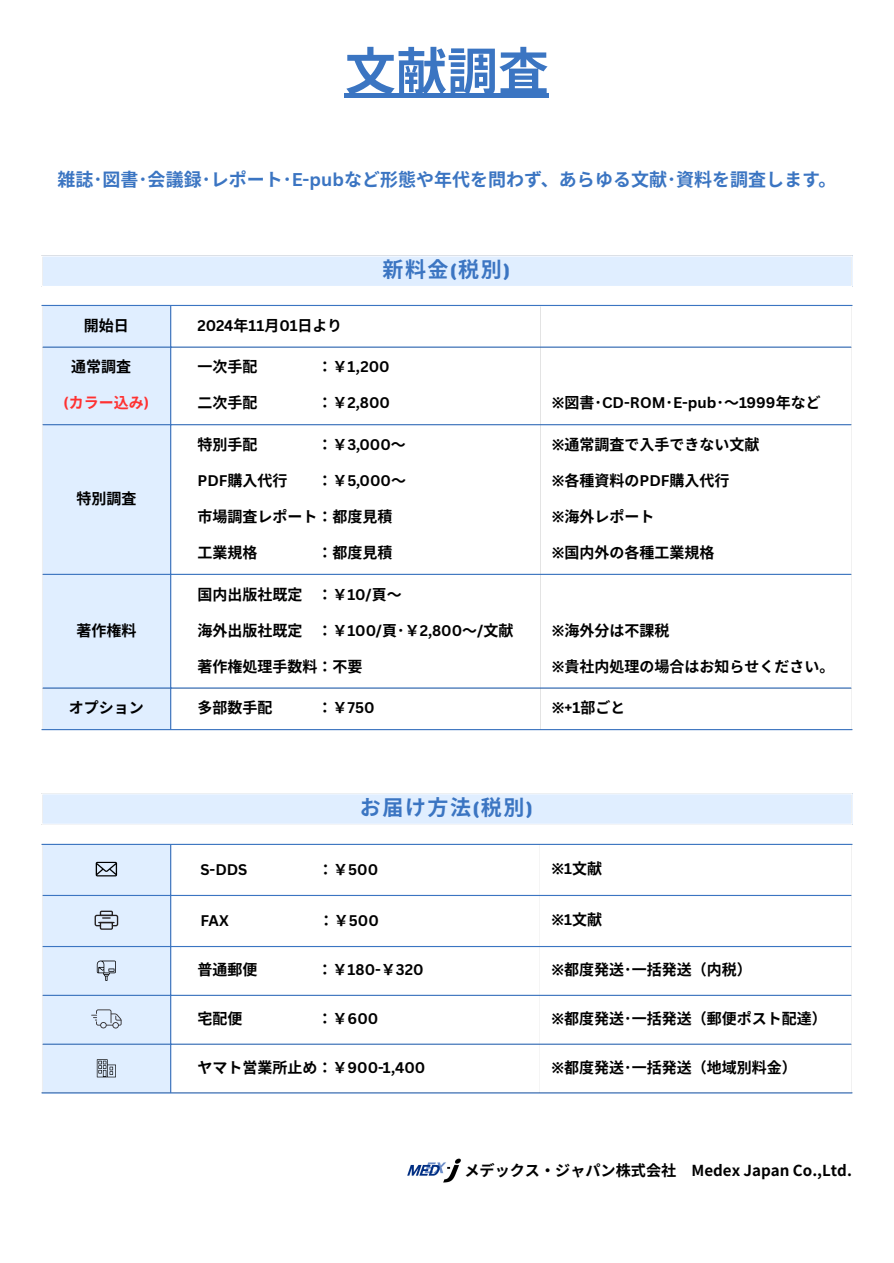
<style>
.page{position:relative;width:894px;height:1263px;background:#fff}
.page>*{position:absolute;margin:0;border:0;box-sizing:border-box;transform-origin:0 0}
.t1{font:700 51px "Noto Sans CJ Ksc";color:#3b75c2}
.t2{font:700 21px "Noto Sans CJ Ksc";color:#3b75c2}
.t3{font:700 18px "Noto Sans CJ Ksc";color:#3b75c2}
.t4{font:700 15.15px "Noto Sans JP";color:#000}
.t5{font:700 15px "Noto Sans CJ Ksc";color:#000}
.t6{font:700 15px "Canva Sans";color:#000}
.t7{font:700 15px "Noto Sans CJ Ksc";color:#ff3131}
.s1{font-family:"Canva Sans"}
.s2{font-family:"Alegreya";font-weight:900}
.s3{font-family:"Noto Sans CJ Ksc"}
.s4{font-family:"Noto Sans"}
</style>
<div class="page">
<div style="left:345px;top:93px;width:204px;height:5px;background:#3b75c2"></div>
<div style="left:42px;top:256px;width:809px;height:31px;background:#e0eeff"></div>
<hr style="left:42px;top:256px;width:1px;height:30px;background:#fff">
<hr style="left:850px;top:256px;width:2px;height:30px;background:#fff">
<hr style="left:42px;top:286px;width:810px;height:1px;background:#fff">
<div style="left:43px;top:306px;width:127px;height:423px;background:#e0eeff"></div>
<hr style="left:170px;top:306px;width:1px;height:423px;background:#3b75c2">
<hr style="left:42px;top:305px;width:810px;height:1px;background:#3b75c2">
<hr style="left:43px;top:346px;width:807px;height:2px;background:#3b75c2">
<hr style="left:43px;top:424px;width:807px;height:1px;background:#3b75c2">
<hr style="left:43px;top:574px;width:807px;height:1px;background:#3b75c2">
<hr style="left:43px;top:687px;width:807px;height:1px;background:#3b75c2">
<hr style="left:42px;top:729px;width:810px;height:1px;background:#3b75c2">
<div style="left:42px;top:793px;width:809px;height:32px;background:#e0eeff"></div>
<hr style="left:42px;top:794px;width:1px;height:30px;background:#fff">
<hr style="left:850px;top:794px;width:2px;height:30px;background:#fff">
<hr style="left:42px;top:793px;width:810px;height:1px;background:#fff">
<hr style="left:42px;top:824px;width:810px;height:1px;background:#fff">
<div style="left:43px;top:845px;width:127px;height:247px;background:#e0eeff"></div>
<hr style="left:170px;top:845px;width:1px;height:247px;background:#3b75c2">
<hr style="left:42px;top:844px;width:810px;height:1px;background:#3b75c2">
<hr style="left:43px;top:895px;width:807px;height:1px;background:#3b75c2">
<hr style="left:43px;top:946px;width:807px;height:1px;background:#3b75c2">
<hr style="left:43px;top:995px;width:807px;height:1px;background:#3b75c2">
<hr style="left:43px;top:1044px;width:807px;height:1px;background:#3b75c2">
<hr style="left:42px;top:1092px;width:810px;height:1px;background:#3b75c2">
<img style="left:407px;top:1158px;width:54px;height:25px">
<h1 class="t1" style="left:345px;top:31px;width:205px">文献調査</h1>
<p class="t3" style="left:58px;top:165px;width:780px">雑誌･図書･会議録･レポート･<span class="s1">E-pub</span>など形態や年代を問わず、あらゆる文献･資料を調査します。</p>
<p class="t2" style="left:382px;top:252px;width:129px">新料金<span class="s2">(</span>税別<span class="s2">)</span></p>
<p class="t5" style="left:84px;top:313px;width:42px">開始日</p>
<p class="t6" style="left:197px;top:315px;width:146px">2024<span class="s3">年</span>11<span class="s3">月</span> 01<span class="s3">日より</span></p>
<p class="t5" style="left:71px;top:355px;width:61px">通常調査</p>
<p class="t7" style="left:64px;top:391px;width:87px"><span class="s1">(</span>カラー込み<span class="s1">)</span></p>
<p class="t5" style="left:197px;top:355px;width:61px">一次手配</p>
<p class="t6" style="left:317px;top:356px;width:73px"><span class="s3">： ￥</span>1,200</p>
<p class="t5" style="left:197px;top:391px;width:61px">二次手配</p>
<p class="t6" style="left:317px;top:392px;width:74px"><span class="s3">： ￥</span>2,800</p>
<p class="t6" style="left:551px;top:392px;width:270px"><span class="s4">※</span><span class="s3">図書･</span>CD-ROM<span class="s3">･</span>E-pub<span class="s3">･～</span>1999<span class="s3">年など</span></p>
<p class="t5" style="left:76px;top:487px;width:61px">特別調査</p>
<p class="t5" style="left:76px;top:618px;width:61px">著作権料</p>
<p class="t5" style="left:197px;top:433px;width:61px">特別手配</p>
<p class="t6" style="left:317px;top:434px;width:89px"><span class="s3">： ￥</span>3,000<span class="s3">～</span></p>
<p class="t5" style="left:197px;top:469px;width:90px"><span class="s1">PDF</span>購入代行</p>
<p class="t6" style="left:317px;top:470px;width:89px"><span class="s3">： ￥</span>5,000<span class="s3">～</span></p>
<p class="t5" style="left:197px;top:505px;width:196px">市場調査レポート： 都度見積</p>
<p class="t5" style="left:197px;top:541px;width:61px">工業規格</p>
<p class="t5" style="left:317px;top:541px;width:76px">： 都度見積</p>
<p class="t5" style="left:197px;top:582px;width:204px">国内出版社既定 ： ￥<span class="s1">10/</span>頁～</p>
<p class="t5" style="left:197px;top:618px;width:316px">海外出版社既定 ： ￥<span class="s1">100/</span>頁･￥<span class="s1">2,800</span>～<span class="s1">/</span>文献</p>
<p class="t5" style="left:197px;top:654px;width:165px">著作権処理手数料： 不要</p>
<p class="t5" style="left:551px;top:433px;width:208px"><span class="s4">※</span>通常調査で入手できない文献</p>
<p class="t5" style="left:551px;top:469px;width:178px"><span class="s4">※</span>各種資料の<span class="s1">PDF</span>購入代行</p>
<p class="t5" style="left:551px;top:505px;width:104px"><span class="s4">※</span>海外レポート</p>
<p class="t5" style="left:551px;top:541px;width:164px"><span class="s4">※</span>国内外の各種工業規格</p>
<p class="t5" style="left:551px;top:618px;width:119px"><span class="s4">※</span>海外分は不課税</p>
<p class="t5" style="left:551px;top:654px;width:284px"><span class="s4">※</span>貴社内処理の場合はお知らせください。</p>
<p class="t5" style="left:69px;top:696px;width:76px">オプション</p>
<p class="t5" style="left:197px;top:696px;width:76px">多部数手配</p>
<p class="t6" style="left:317px;top:697px;width:59px"><span class="s3">： ￥</span>750</p>
<p class="t5" style="left:551px;top:696px;width:75px"><span class="s4">※</span><span class="s1">+1</span>部ごと</p>
<p class="t2" style="left:360px;top:790px;width:174px">お届け方法<span class="s2">(</span>税別<span class="s2">)</span></p>
<p class="t6" style="left:200px;top:859px;width:48px">S-DDS</p>
<p class="t6" style="left:318px;top:859px;width:61px"><span class="s3">： ￥</span>500</p>
<p class="t5" style="left:551px;top:857px;width:51px"><span class="s4">※</span><span class="s1">1</span>文献</p>
<p class="t6" style="left:200px;top:910px;width:30px">FAX</p>
<p class="t6" style="left:319px;top:910px;width:61px"><span class="s3">： ￥</span>500</p>
<p class="t5" style="left:551px;top:908px;width:51px"><span class="s4">※</span><span class="s1">1</span>文献</p>
<p class="t5" style="left:197px;top:958px;width:61px">普通郵便</p>
<p class="t6" style="left:317px;top:959px;width:107px"><span class="s3">： ￥</span>180-<span class="s3">￥</span>320</p>
<p class="t5" style="left:551px;top:958px;width:202px"><span class="s4">※</span>都度発送･一括発送（内税）</p>
<p class="t5" style="left:197px;top:1007px;width:46px">宅配便</p>
<p class="t6" style="left:317px;top:1008px;width:62px"><span class="s3">： ￥</span>600</p>
<p class="t5" style="left:551px;top:1007px;width:277px"><span class="s4">※</span>都度発送･一括発送（郵便ポスト配達）</p>
<p class="t5" style="left:197px;top:1055px;width:229px">ヤマト営業所止め： ￥<span class="s1">900-1,400</span></p>
<p class="t5" style="left:551px;top:1055px;width:247px"><span class="s4">※</span>都度発送･一括発送（地域別料金）</p>
<p class="t4" style="left:464px;top:1158px;width:389px">メデックス・ジャパン株式会社 Medex Japan Co.,Ltd.</p>
</div>
